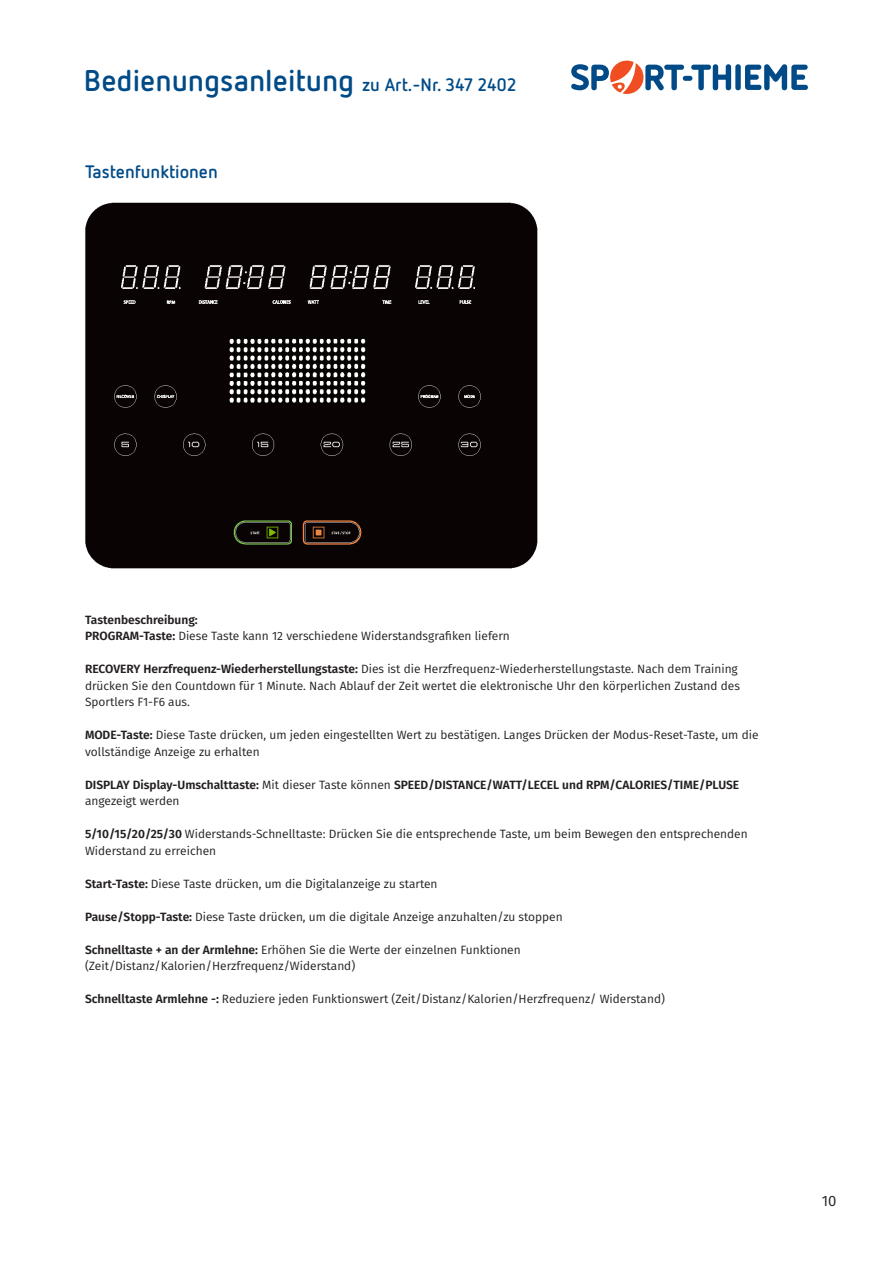
<style>
.page{position:relative;width:893px;height:1263px;background:#fff}
.page>*{position:absolute;margin:0;border:0;box-sizing:border-box;transform-origin:0 0}
.t1{font:700 30px "Netto Pro";color:#004b87}
.t2{font:700 18px "Netto Pro";color:#004b87}
.t3{font:15px "Fira Sans";color:#231f20}
.t4{font:12px/16.5px "Fira Sans";color:#231f20}
.t5{font:600 12px/16.5px "Fira Sans";color:#231f20}
.s1{font-size:18px}
.s2{font-weight:600}
.s3{font-weight:400}
</style>
<div class="page">
<svg style="left:571px;top:61px;width:237px;height:33px"></svg>
<img style="left:85px;top:202px;width:453px;height:367px">
<h1 class="t1" style="left:84px;top:61px;width:434px">Bedienungsanleitung <span class="s1">zu Art.-Nr. 347 2402</span></h1>
<h2 class="t2" style="left:85px;top:160px;width:134px">Tastenfunktionen</h2>
<p class="t4" style="left:85px;top:611px;width:426px"><span class="s2">Tastenbeschreibung:<br>PROGRAM-Taste:</span> Diese Taste kann 12 verschiedene Widerstandsgrafiken liefern</p>
<p class="t4" style="left:85px;top:660px;width:656px"><span class="s2">RECOVERY Herzfrequenz-Wiederherstellungstaste:</span> Dies ist die Herzfrequenz-Wiederherstellungstaste. Nach dem Training drücken Sie den Countdown für 1 Minute. Nach Ablauf der Zeit wertet die elektronische Uhr den körperlichen Zustand des<br>Sportlers F1-F6 aus.</p>
<p class="t4" style="left:85px;top:726px;width:675px"><span class="s2">MODE-Taste:</span> Diese Taste drücken, um jeden eingestellten Wert zu bestätigen. Langes Drücken der Modus-Reset-Taste, um die vollständige Anzeige zu erhalten</p>
<p class="t5" style="left:85px;top:775px;width:656px">DISPLAY Display-Umschalttaste: <span class="s3">Mit dieser Taste können</span> SPEED/DISTANCE/WATT/LECEL und RPM/CALORIES/TIME/PLUSE <span class="s3">angezeigt werden</span></p>
<p class="t4" style="left:85px;top:825px;width:664px"><span class="s2">5/10/15/20/25/30</span> Widerstands-Schnelltaste: Drücken Sie die entsprechende Taste, um beim Bewegen den entsprechenden<br>Widerstand zu erreichen</p>
<p class="t4" style="left:85px;top:875px;width:354px"><span class="s2">Start-Taste:</span> Diese Taste drücken, um die Digitalanzeige zu starten</p>
<p class="t4" style="left:85px;top:908px;width:479px"><span class="s2">Pause/Stopp-Taste:</span> Diese Taste drücken, um die digitale Anzeige anzuhalten/zu stoppen</p>
<p class="t4" style="left:85px;top:941px;width:437px"><span class="s2">Schnelltaste + an der Armlehne:</span> Erhöhen Sie die Werte der einzelnen Funktionen (Zeit/Distanz/Kalorien/Herzfrequenz/Widerstand)</p>
<p class="t4" style="left:85px;top:990px;width:581px"><span class="s2">Schnelltaste Armlehne -:</span> Reduziere jeden Funktionswert (Zeit/Distanz/Kalorien/Herzfrequenz/ Widerstand)</p>
<p class="t3" style="left:822px;top:1190px;width:16px">10</p>
</div>
